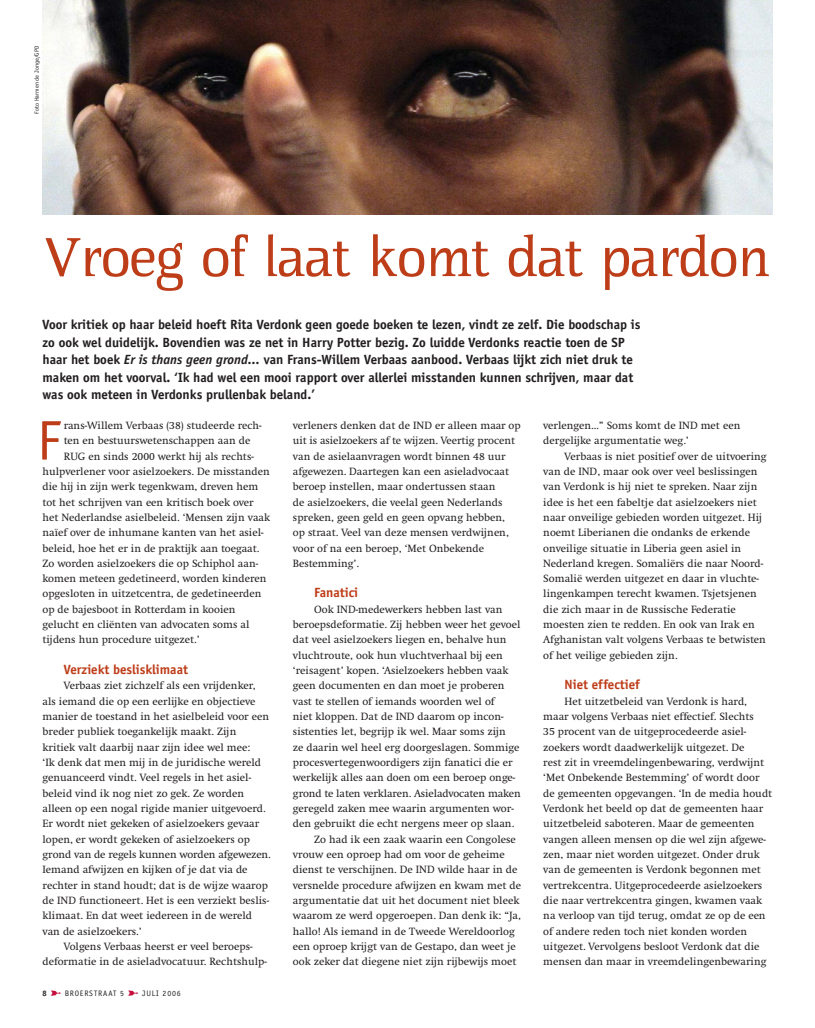
<style>
.page{position:relative;width:815px;height:1028px;background:#fff}
.page>*{position:absolute;margin:0;border:0;box-sizing:border-box;transform-origin:0 0}
.t1{font:57.5px "Officina Sans";color:#be3d19}
.t2{font:56.88px "Anti Serifa";color:#be3d19}
.t3{font:700 13.75px/17.5px "Officina Sans";color:#231f20}
.t4{font:700 13.75px "Officina Sans";color:#be3d19}
.t5{font:11px/15.2px "Swift";color:#231f20}
.t6{font:8.12px "Officina Sans";letter-spacing:.095em;color:#231f20}
.t7{font:6.25px "Officina Sans";color:#231f20}
.s1{font-style:italic}
.s2{font-weight:700}
.s3{font-family:"Bills DEC Orations";font-size:10px;color:#c40e3d}
</style>
<div class="page">
<img style="left:43px;top:0;width:729px;height:214px">
<p class="t7" style="left:34px;top:114px;width:69px;rotate:-90deg">Foto Harmen de Jonge/GPD</p>
<h2 class="t2" style="left:43px;top:234px;width:728px">Vroeg of laat komt dat pardon</h2>
<p class="t3" style="left:43px;top:317px;width:600px">Voor kritiek op haar beleid hoeft Rita Verdonk geen goede boeken te lezen, vindt ze zelf. Die boodschap is zo ook wel duidelijk. Bovendien was ze net in Harry Potter bezig. Zo luidde Verdonks reactie toen de SP haar het boek <span class="s1">Er is thans geen grond…</span> van Frans-Willem Verbaas aanbood. Verbaas lijkt zich niet druk te maken om het voorval. ‘Ik had wel een mooi rapport over allerlei misstanden kunnen schrijven, maar dat was ook meteen in Verdonks prullenbak beland.’</p>
<h1 class="t1" style="left:37px;top:418px;width:25px">F</h1>
<p class="t5" style="left:64px;top:418px;width:199px">rans-Willem Verbaas (38) studeerde rech-</p>
<p class="t5" style="left:64px;top:434px;width:188px">ten en bestuurswetenschappen aan de</p>
<p class="t5" style="left:64px;top:449px;width:192px">RUG en sinds 2000 werkt hij als rechts-</p>
<p class="t5" style="left:43px;top:464px;width:229px">hulpverlener voor asielzoekers. De misstanden</p>
<p class="t5" style="left:43px;top:480px;width:217px">die hij in zijn werk tegenkwam, dreven hem</p>
<p class="t5" style="left:43px;top:495px;width:213px">tot het schrijven van een kritisch boek over</p>
<p class="t5" style="left:43px;top:510px;width:229px">het Nederlandse asielbeleid. ‘Mensen zijn vaak</p>
<p class="t5" style="left:43px;top:526px;width:223px">naïef over de inhumane kanten van het asiel-</p>
<p class="t5" style="left:43px;top:541px;width:218px">beleid, hoe het er in de praktijk aan toegaat.</p>
<p class="t5" style="left:43px;top:556px;width:217px">Zo worden asielzoekers die op Schiphol aan-</p>
<p class="t5" style="left:43px;top:572px;width:226px">komen meteen gedetineerd, worden kinderen</p>
<p class="t5" style="left:43px;top:587px;width:221px">opgesloten in uitzetcentra, de gedetineerden</p>
<p class="t5" style="left:43px;top:602px;width:194px">op de bajesboot in Rotterdam in kooien</p>
<p class="t5" style="left:43px;top:618px;width:208px">gelucht en cliënten van advocaten soms al</p>
<p class="t5" style="left:43px;top:633px;width:159px">tijdens hun procedure uitgezet.’</p>
<p class="t4" style="left:64px;top:664px;width:126px">Verziekt beslisklimaat</p>
<p class="t5" style="left:64px;top:679px;width:193px">Verbaas ziet zichzelf als een vrijdenker,</p>
<p class="t5" style="left:43px;top:694px;width:215px">als iemand die op een eerlijke en objectieve</p>
<p class="t5" style="left:43px;top:709px;width:228px">manier de toestand in het asielbeleid voor een</p>
<p class="t5" style="left:43px;top:725px;width:195px">breder publiek toegankelijk maakt. Zijn</p>
<p class="t5" style="left:43px;top:740px;width:209px">kritiek valt daarbij naar zijn idee wel mee:</p>
<p class="t5" style="left:43px;top:755px;width:220px">‘Ik denk dat men mij in de juridische wereld</p>
<p class="t5" style="left:43px;top:771px;width:210px">genuanceerd vindt. Veel regels in het asiel-</p>
<p class="t5" style="left:43px;top:786px;width:203px">beleid vind ik nog niet zo gek. Ze worden</p>
<p class="t5" style="left:43px;top:801px;width:225px">alleen op een nogal rigide manier uitgevoerd.</p>
<p class="t5" style="left:43px;top:817px;width:218px">Er wordt niet gekeken of asielzoekers gevaar</p>
<p class="t5" style="left:43px;top:832px;width:209px">lopen, er wordt gekeken of asielzoekers op</p>
<p class="t5" style="left:43px;top:847px;width:230px">grond van de regels kunnen worden afgewezen.</p>
<p class="t5" style="left:43px;top:863px;width:207px">Iemand afwijzen en kijken of je dat via de</p>
<p class="t5" style="left:43px;top:878px;width:227px">rechter in stand houdt; dat is de wijze waarop</p>
<p class="t5" style="left:43px;top:893px;width:228px">de IND functioneert. Het is een verziekt beslis-</p>
<p class="t5" style="left:43px;top:908px;width:211px">klimaat. En dat weet iedereen in de wereld</p>
<p class="t5" style="left:43px;top:924px;width:101px">van de asielzoekers.’</p>
<p class="t5" style="left:64px;top:939px;width:190px">Volgens Verbaas heerst er veel beroeps-</p>
<p class="t5" style="left:43px;top:954px;width:226px">deformatie in de asieladvocatuur. Rechtshulp-</p>
<p class="t6" style="left:43px;top:989px;width:140px"><span class="s2">8</span> <span class="s3">&gt;</span> BROERSTRAAT 5 <span class="s3">&gt;</span> JULI 2006</p>
<p class="t5" style="left:293px;top:418px;width:229px">verleners denken dat de IND er alleen maar op uit is asielzoekers af te wijzen. Veertig procent van de asielaanvragen wordt binnen 48 uur afgewezen. Daartegen kan een asieladvocaat beroep instellen, maar ondertussen staan<br>de asielzoekers, die veelal geen Nederlands spreken, geen geld en geen opvang hebben,<br>op straat. Veel van deze mensen verdwijnen, voor of na een beroep, ‘Met Onbekende Bestemming’.</p>
<p class="t4" style="left:314px;top:587px;width:45px">Fanatici</p>
<p class="t5" style="left:314px;top:602px;width:190px">Ook IND-medewerkers hebben last van</p>
<p class="t5" style="left:293px;top:618px;width:229px">beroepsdeformatie. Zij hebben weer het gevoel</p>
<p class="t5" style="left:293px;top:633px;width:215px">dat veel asielzoekers liegen en, behalve hun</p>
<p class="t5" style="left:293px;top:648px;width:212px">vluchtroute, ook hun vluchtverhaal bij een</p>
<p class="t5" style="left:293px;top:663px;width:217px">‘reisagent’ kopen. ‘Asielzoekers hebben vaak</p>
<p class="t5" style="left:293px;top:679px;width:213px">geen documenten en dan moet je proberen</p>
<p class="t5" style="left:293px;top:694px;width:203px">vast te stellen of iemands woorden wel of</p>
<p class="t5" style="left:293px;top:709px;width:212px">niet kloppen. Dat de IND daarom op incon-</p>
<p class="t5" style="left:293px;top:725px;width:215px">sistenties let, begrijp ik wel. Maar soms zijn</p>
<p class="t5" style="left:293px;top:740px;width:228px">ze daarin wel heel erg doorgeslagen. Sommige</p>
<p class="t5" style="left:293px;top:755px;width:221px">procesvertegenwoordigers zijn fanatici die er</p>
<p class="t5" style="left:293px;top:771px;width:224px">werkelijk alles aan doen om een beroep onge-</p>
<p class="t5" style="left:293px;top:786px;width:229px">grond te laten verklaren. Asieladvocaten maken</p>
<p class="t5" style="left:293px;top:801px;width:222px">geregeld zaken mee waarin argumenten wor-</p>
<p class="t5" style="left:293px;top:817px;width:223px">den gebruikt die echt nergens meer op slaan.</p>
<p class="t5" style="left:314px;top:832px;width:203px">Zo had ik een zaak waarin een Congolese</p>
<p class="t5" style="left:293px;top:847px;width:213px">vrouw een oproep had om voor de geheime</p>
<p class="t5" style="left:293px;top:863px;width:226px">dienst te verschijnen. De IND wilde haar in de</p>
<p class="t5" style="left:293px;top:878px;width:230px">versnelde procedure afwijzen en kwam met de</p>
<p class="t5" style="left:293px;top:893px;width:228px">argumentatie dat uit het document niet bleek</p>
<p class="t5" style="left:293px;top:908px;width:230px">waarom ze werd opgeroepen. Dan denk ik: “Ja,</p>
<p class="t5" style="left:293px;top:924px;width:224px">hallo! Als iemand in de Tweede Wereldoorlog</p>
<p class="t5" style="left:293px;top:939px;width:225px">een oproep krijgt van de Gestapo, dan weet je</p>
<p class="t5" style="left:293px;top:954px;width:225px">ook zeker dat diegene niet zijn rijbewijs moet</p>
<p class="t5" style="left:543px;top:418px;width:199px">verlengen…” Soms komt de IND met een dergelijke argumentatie weg.’</p>
<p class="t5" style="left:543px;top:449px;width:225px;text-indent:21px">Verbaas is niet positief over de uitvoering van de IND, maar ook over veel beslissingen van Verdonk is hij niet te spreken. Naar zijn idee is het een fabeltje dat asielzoekers niet naar onveilige gebieden worden uitgezet. Hij noemt Liberianen die ondanks de erkende onveilige situatie in Liberia geen asiel in Nederland kregen. Somaliërs die naar Noord-Somalië werden uitgezet en daar in vluchte&shy;lingenkampen terecht kwamen. Tsjetsjenen die zich maar in de Russische Federatie moesten zien te redden. En ook van Irak en Afghanistan valt volgens Verbaas te betwisten of het veilige gebieden zijn.</p>
<p class="t4" style="left:565px;top:679px;width:77px">Niet effectief</p>
<p class="t5" style="left:543px;top:694px;width:231px;text-indent:21px">Het uitzetbeleid van Verdonk is hard, maar volgens Verbaas niet effectief. Slechts<br>35 procent van de uitgeprocedeerde asiel&shy;zoekers wordt daadwerkelijk uitgezet. De<br>rest zit in vreemdelingenbewaring, verdwijnt ‘Met Onbekende Bestemming’ of wordt door de gemeenten opgevangen. ‘In de media houdt Verdonk het beeld op dat de gemeenten haar uitzetbeleid saboteren. Maar de gemeenten vangen alleen mensen op die wel zijn afgewe&shy;zen, maar niet worden uitgezet. Onder druk van de gemeenten is Verdonk begonnen met vertrekcentra. Uitgeprocedeerde asielzoekers die naar vertrekcentra gingen, kwamen vaak na verloop van tijd terug, omdat ze op de een of andere reden toch niet konden worden uitgezet. Vervolgens besloot Verdonk dat die mensen dan maar in vreemdelingenbewaring</p>
</div>
